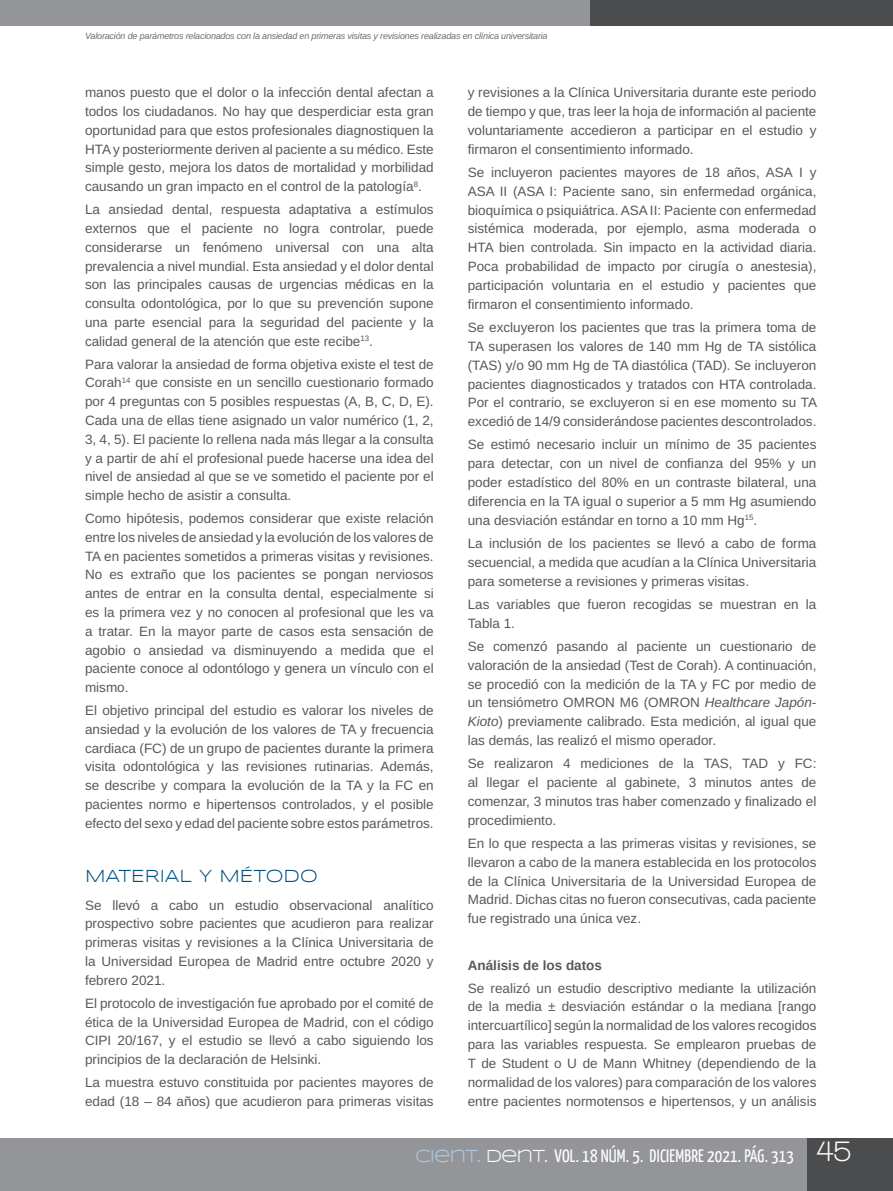
<style>
.page{position:relative;width:893px;height:1191px;background:#fff}
.page>*{position:absolute;margin:0;border:0;box-sizing:border-box;transform-origin:0 0}
.t1{font:700 30px "Walkway";color:#fff}
.t2{font:18px "Yanone Kaffeesatz";letter-spacing:.01em;color:#fff}
.t3{font:18px "Syncopate";color:#015382}
.t4{font:13.5px/18.8px "Arimo";color:#57585a;text-align:justify}
.t5{font:700 13.5px "Arimo";color:#57585a}
.t6{font:italic 9px "Arimo";letter-spacing:-.02em;color:#6c6d70}
.s1{font-style:italic}
.s2{font-family:"Syncopate";color:#b1cae5}
.s3{font-family:"Syncopate"}
</style>
<div class="page">
<div style="left:0;top:1138px;width:893px;height:53px;background:#939598"></div>
<div style="left:808px;top:1138px;width:85px;height:53px;background:#4b4c4d"></div>
<div style="left:0;top:0;width:893px;height:25px;background:#939598"></div>
<div style="left:591px;top:0;width:302px;height:25px;background:#4b4c4d"></div>
<p class="t6" style="left:85px;top:29px;width:464px">Valoración de parámetros relacionados con la ansiedad en primeras visitas y revisiones realizadas en clínica universitaria</p>
<p class="t4" style="left:85px;top:83px;width:350px">manos puesto que el dolor o la infección dental afectan a todos los ciudadanos. No hay que desperdiciar esta gran oportunidad para que estos profesionales diagnostiquen la HTA y posteriormente deriven al paciente a su médico. Este simple gesto, mejora los datos de mortalidad y morbilidad causando un gran impacto en el control de la patología<sup>8</sup>.</p>
<p class="t4" style="left:85px;top:200px;width:350px">La ansiedad dental, respuesta adaptativa a estímulos externos que el paciente no logra controlar, puede considerarse un fenómeno universal con una alta prevalencia a nivel mundial. Esta ansiedad y el dolor dental son las principales causas de urgencias médicas en la consulta odontológica, por lo que su prevención supone una parte esencial para la seguridad del paciente y la calidad general de la atención que este recibe<sup>13</sup>.</p>
<p class="t4" style="left:85px;top:355px;width:350px">Para valorar la ansiedad de forma objetiva existe el test de Corah<sup>14</sup> que consiste en un sencillo cuestionario formado por 4 preguntas con 5 posibles respuestas (A, B, C, D, E).<br>Cada una de ellas tiene asignado un valor numérico (1, 2, 3, 4, 5). El paciente lo rellena nada más llegar a la consulta y a partir de ahí el profesional puede hacerse una idea del nivel de ansiedad al que se ve sometido el paciente por el simple hecho de asistir a consulta.</p>
<p class="t4" style="left:85px;top:509px;width:350px">Como hipótesis, podemos considerar que existe relación entre los niveles de ansiedad y la evolución de los valores de TA en pacientes sometidos a primeras visitas y revisiones.<br>No es extraño que los pacientes se pongan nerviosos antes de entrar en la consulta dental, especialmente si es la primera vez y no conocen al profesional que les va a tratar. En la mayor parte de casos esta sensación de agobio o ansiedad va disminuyendo a medida que el paciente conoce al odontólogo y genera un vínculo con el mismo.</p>
<p class="t4" style="left:85px;top:701px;width:350px">El objetivo principal del estudio es valorar los niveles de ansiedad y la evolución de los valores de TA y frecuencia cardiaca (FC) de un grupo de pacientes durante la primera visita odontológica y las revisiones rutinarias. Además, se describe y compara la evolución de la TA y la FC en pacientes normo e hipertensos controlados, y el posible efecto del sexo y edad del paciente sobre estos parámetros.</p>
<h2 class="t3" style="left:85px;top:866px;width:234px">MATERIAL Y MÉTODO</h2>
<p class="t4" style="left:85px;top:896px;width:350px">Se llevó a cabo un estudio observacional analítico prospectivo sobre pacientes que acudieron para realizar primeras visitas y revisiones a la Clínica Universitaria de la Universidad Europea de Madrid entre octubre 2020 y febrero 2021.</p>
<p class="t4" style="left:85px;top:994px;width:350px">El protocolo de investigación fue aprobado por el comité de ética de la Universidad Europea de Madrid, con el código CIPI 20/167, y el estudio se llevó a cabo siguiendo los principios de la declaración de Helsinki.</p>
<p class="t4" style="left:85px;top:1073px;width:350px">La muestra estuvo constituida por pacientes mayores de edad (18 – 84 años) que acudieron para primeras visitas</p>
<p class="t4" style="left:468px;top:83px;width:350px">y revisiones a la Clínica Universitaria durante este periodo de tiempo y que, tras leer la hoja de información al paciente voluntariamente accedieron a participar en el estudio y firmaron el consentimiento informado.</p>
<p class="t4" style="left:468px;top:163px;width:350px">Se incluyeron pacientes mayores de 18 años, ASA I y ASA II (ASA I: Paciente sano, sin enfermedad orgánica, bioquímica o psiquiátrica. ASA II: Paciente con enfermedad sistémica moderada, por ejemplo, asma moderada o HTA bien controlada. Sin impacto en la actividad diaria.<br>Poca probabilidad de impacto por cirugía o anestesia), participación voluntaria en el estudio y pacientes que firmaron el consentimiento informado.</p>
<p class="t4" style="left:468px;top:318px;width:351px">Se excluyeron los pacientes que tras la primera toma de TA superasen los valores de 140 mm Hg de TA sistólica (TAS) y/o 90 mm Hg de TA diastólica (TAD). Se incluyeron pacientes diagnosticados y tratados con HTA controlada.<br>Por el contrario, se excluyeron si en ese momento su TA excedió de 14/9 considerándose pacientes descontrolados.</p>
<p class="t4" style="left:468px;top:435px;width:350px">Se estimó necesario incluir un mínimo de 35 pacientes para detectar, con un nivel de confianza del 95% y un poder estadístico del 80% en un contraste bilateral, una diferencia en la TA igual o superior a 5 mm Hg asumiendo una desviación estándar en torno a 10 mm Hg<sup>15</sup>.</p>
<p class="t4" style="left:468px;top:534px;width:350px">La inclusión de los pacientes se llevó a cabo de forma secuencial, a medida que acudían a la Clínica Universitaria para someterse a revisiones y primeras visitas.</p>
<p class="t4" style="left:468px;top:595px;width:350px">Las variables que fueron recogidas se muestran en la<br>Tabla 1.</p>
<p class="t4" style="left:468px;top:637px;width:350px">Se comenzó pasando al paciente un cuestionario de valoración de la ansiedad (Test de Corah). A continuación, se procedió con la medición de la TA y FC por medio de un tensiómetro OMRON M6 (OMRON <span class="s1">Healthcare Japón-Kioto</span>) previamente calibrado. Esta medición, al igual que las demás, las realizó el mismo operador.</p>
<p class="t4" style="left:468px;top:754px;width:350px">Se realizaron 4 mediciones de la TAS, TAD y FC: al llegar el paciente al gabinete, 3 minutos antes de comenzar, 3 minutos tras haber comenzado y finalizado el procedimiento.</p>
<p class="t4" style="left:468px;top:834px;width:350px">En lo que respecta a las primeras visitas y revisiones, se llevaron a cabo de la manera establecida en los protocolos de la Clínica Universitaria de la Universidad Europea de Madrid. Dichas citas no fueron consecutivas, cada paciente fue registrado una única vez.</p>
<p class="t5" style="left:468px;top:955px;width:136px">Análisis de los datos</p>
<p class="t4" style="left:468px;top:978px;width:350px">Se realizó un estudio descriptivo mediante la utilización de la media ± desviación estándar o la mediana [rango intercuartílico] según la normalidad de los valores recogidos para las variables respuesta. Se emplearon pruebas de T de Student o U de Mann Whitney (dependiendo de la normalidad de los valores) para comparación de los valores entre pacientes normotensos e hipertensos, y un análisis</p>
<h2 class="t2" style="left:415px;top:1144px;width:380px"><span class="s2">CIENT.</span> <span class="s3">DENT.</span> VOL. 18 NÚM. 5. DICIEMBRE 2021. PÁG. 313</h2>
<h1 class="t1" style="left:816px;top:1134px;width:37px">45</h1>
</div>
